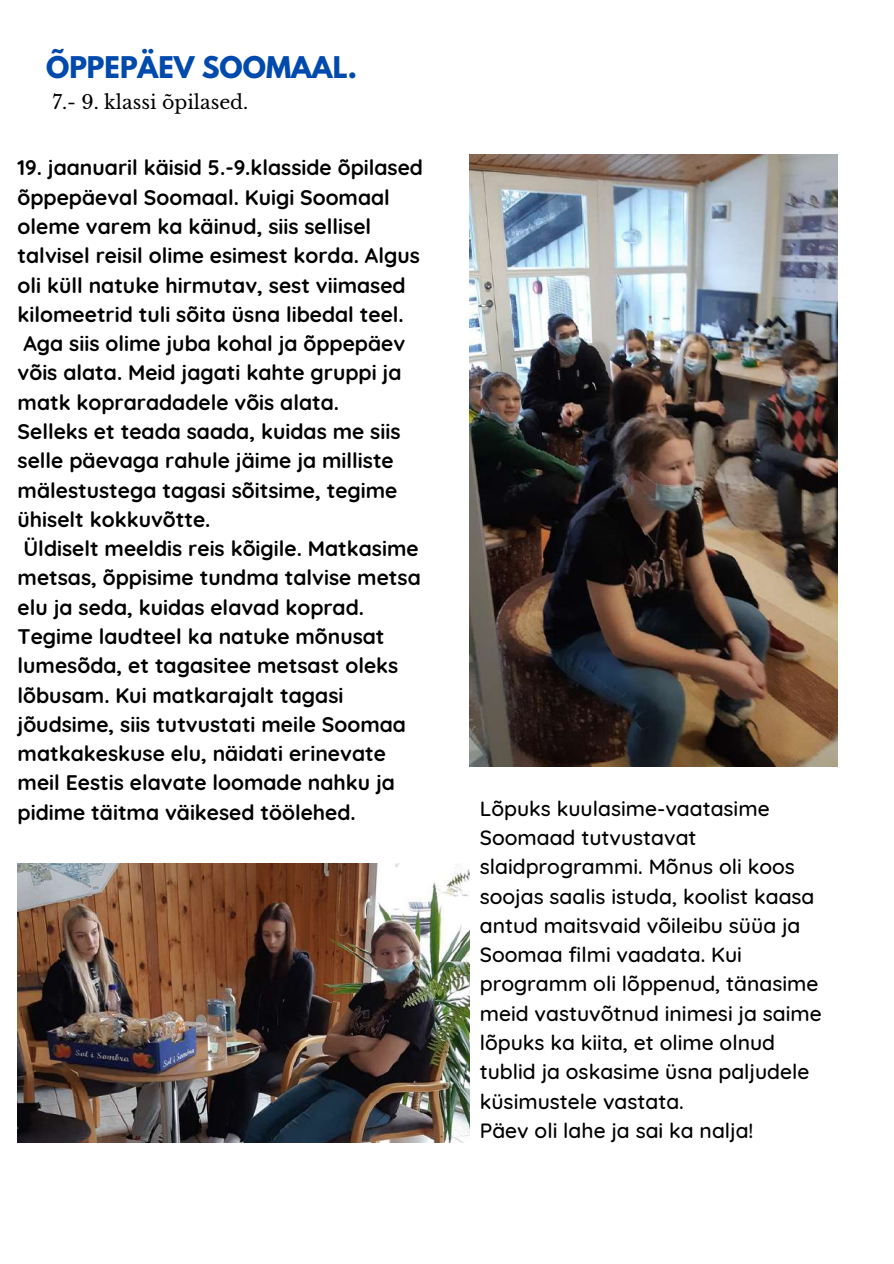
<style>
.page{position:relative;width:894px;height:1264px;background:#fff}
.page>*{position:absolute;margin:0;border:0;box-sizing:border-box;transform-origin:0 0}
.t1{font:700 26.55px "League Spartan";color:#004aad}
.t2{font:700 21px/29.2px "Quicksand";color:#000}
.t3{font:500 21px/29.2px "Quicksand";color:#000}
.t4{font:19.05px "Libre Baskerville";color:#000}
</style>
<div class="page">
<img style="left:18px;top:863px;width:451px;height:279px">
<img style="left:469px;top:155px;width:367px;height:611px">
<p class="t1" style="left:46px;top:54px;width:312px">ÕPPEPÄEV SOOMAAL.</p>
<p class="t4" style="left:52px;top:90px;width:197px">7.- 9. klassi õpilased.</p>
<p class="t2" style="left:18px;top:153px;width:407px">19. jaanuaril käisid 5.-9.klasside õpilased õppepäeval Soomaal. Kuigi Soomaal oleme varem ka käinud, siis sellisel talvisel reisil olime esimest korda. Algus oli küll natuke hirmutav, sest viimased kilomeetrid tuli sõita üsna libedal teel.<br>Aga siis olime juba kohal ja õppepäev võis alata. Meid jagati kahte gruppi ja matk kopraradadele võis alata.<br>Selleks et teada saada, kuidas me siis selle päevaga rahule jäime ja milliste mälestustega tagasi sõitsime, tegime ühiselt kokkuvõtte.<br>Üldiselt meeldis reis kõigile. Matkasime metsas, õppisime tundma talvise metsa elu ja seda, kuidas elavad koprad.<br>Tegime laudteel ka natuke mõnusat lumesõda, et tagasitee metsast oleks lõbusam. Kui matkarajalt tagasi jõudsime, siis tutvustati meile Soomaa matkakeskuse elu, näidati erinevate meil Eestis elavate loomade nahku ja pidime täitma väikesed töölehed.</p>
<p class="t3" style="left:479px;top:793px;width:343px">Lõpuks kuulasime-vaatasime<br>Soomaad tutvustavat slaidprogrammi. Mõnus oli koos soojas saalis istuda, koolist kaasa antud maitsvaid võileibu süüa ja<br>Soomaa filmi vaadata. Kui programm oli lõppenud, tänasime meid vastuvõtnud inimesi ja saime lõpuks ka kiita, et olime olnud tublid ja oskasime üsna paljudele küsimustele vastata.<br>Päev oli lahe ja sai ka nalja!</p>
</div>
